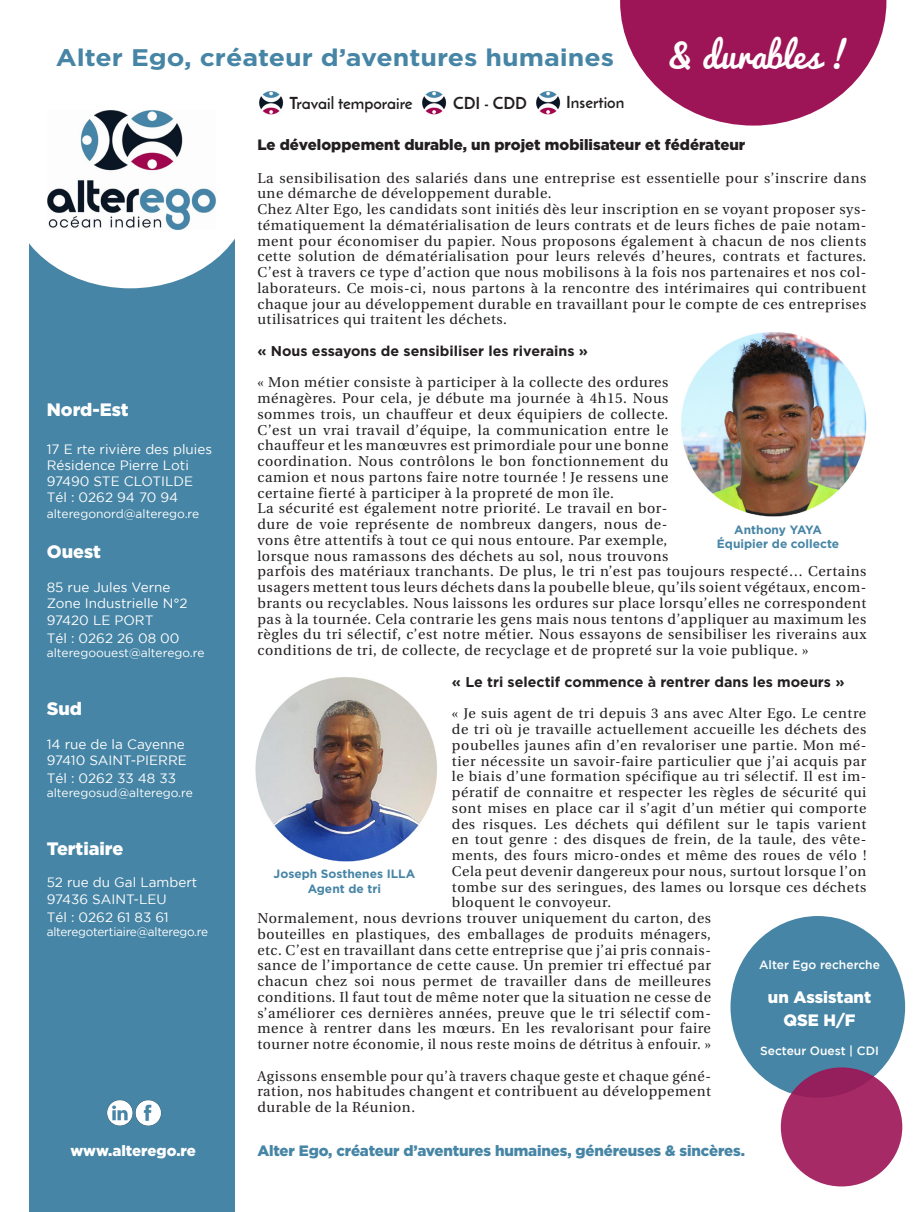
<style>
.page{position:relative;width:919px;height:1212px;background:#fff}
.page>*{position:absolute;margin:0;border:0;box-sizing:border-box;transform-origin:0 0}
.t1{font:34.5px "Pacifico";color:#fff}
.t2{font:700 24px "Gotham";color:#4685a5;scale:1.11 1}
.t3{font:900 18px "Gotham";color:#fff}
.t4{font:700 16.5px "Josefin Sans";color:#231f20}
.t5{font:900 16.5px "Gotham";color:#fff}
.t6{font:900 15px "Gotham";letter-spacing:-.01em;color:#4685a5}
.t7{font:900 15px "Gotham";color:#231f20}
.t8{font:900 15px "Gotham";letter-spacing:-.005em;color:#fff}
.t9{font:14.25px/15.8px "Utopia";letter-spacing:.04em;color:#231f20;text-align:justify}
.t10{font:700 14.25px "Gotham";color:#231f20}
.t11{font:13.95px/15.8px "Utopia";letter-spacing:.04em;color:#231f20;text-align:justify}
.t12{font:13.5px "Gotham";color:#fff}
.t13{font:12px "Gotham";letter-spacing:-.01em;color:#fff}
.t14{font:700 12px "Gotham";color:#4685a5}
.t15{font:500 12px "Gotham";color:#fff}
</style>
<div class="page">
<div style="left:29px;top:215px;width:205px;height:997px;background:#4685a5"></div>
<div style="left:9px;top:91px;width:242px;height:197px;background:#fff;border-radius:50%"></div>
<img style="left:47px;top:110px;width:169px;height:120px">
<svg style="left:620px;top:0;width:266px;height:126px"></svg>
<img style="left:259px;top:91px;width:24px;height:23px">
<img style="left:422px;top:91px;width:24px;height:23px">
<img style="left:536px;top:91px;width:24px;height:23px">
<img style="left:681px;top:332px;width:186px;height:185px">
<img style="left:255px;top:677px;width:182px;height:184px">
<img style="left:107px;top:1100px;width:54px;height:26px">
<div style="left:730px;top:916px;width:175px;height:182px;background:#4685a5;border-radius:50%"></div>
<div style="left:780px;top:1067px;width:122px;height:119px;background:linear-gradient(to bottom,#992562,#aa2d67);border-radius:50%"></div>
<p class="t2" style="left:56px;top:43px;width:504px">Alter Ego, créateur d’aventures humaines</p>
<p class="t1" style="left:668px;top:37px;width:183px">&amp; durables !</p>
<p class="t4" style="left:289px;top:92px;width:125px">Travail temporaire</p>
<p class="t4" style="left:453px;top:93px;width:75px">CDI - CDD</p>
<p class="t4" style="left:566px;top:92px;width:60px">Insertion</p>
<p class="t3" style="left:47px;top:399px;width:83px">Nord-Est</p>
<p class="t12" style="left:47px;top:441px;width:167px">17 E rte rivière des pluies</p>
<p class="t12" style="left:47px;top:457px;width:144px">Résidence Pierre Loti</p>
<p class="t12" style="left:47px;top:474px;width:148px">97490 STE CLOTILDE</p>
<p class="t12" style="left:47px;top:490px;width:133px">Tél : 0262 94 70 94</p>
<p class="t13" style="left:47px;top:507px;width:154px">alteregonord@alterego.re</p>
<p class="t3" style="left:47px;top:541px;width:56px">Ouest</p>
<p class="t12" style="left:47px;top:580px;width:125px">85 rue Jules Verne</p>
<p class="t12" style="left:47px;top:596px;width:142px">Zone Industrielle N°2</p>
<p class="t12" style="left:47px;top:612px;width:108px">97420 LE PORT</p>
<p class="t12" style="left:47px;top:630px;width:134px">Tél : 0262 26 08 00</p>
<p class="t13" style="left:47px;top:646px;width:159px">alteregoouest@alterego.re</p>
<p class="t3" style="left:47px;top:698px;width:37px">Sud</p>
<p class="t12" style="left:47px;top:736px;width:139px">14 rue de la Cayenne</p>
<p class="t12" style="left:47px;top:753px;width:141px">97410 SAINT-PIERRE</p>
<p class="t12" style="left:47px;top:771px;width:131px">Tél : 0262 33 48 33</p>
<p class="t13" style="left:47px;top:786px;width:148px">alteregosud@alterego.re</p>
<p class="t3" style="left:47px;top:838px;width:78px">Tertiaire</p>
<p class="t12" style="left:47px;top:875px;width:152px">52 rue du Gal Lambert</p>
<p class="t12" style="left:47px;top:891px;width:121px">97436 SAINT-LEU</p>
<p class="t12" style="left:47px;top:909px;width:123px">Tél : 0262 61 83 61</p>
<p class="t13" style="left:47px;top:925px;width:163px">alteregotertiaire@alterego.re</p>
<p class="t8" style="left:70px;top:1142px;width:127px">www.alterego.re</p>
<p class="t7" style="left:257px;top:136px;width:489px">Le développement durable, un projet mobilisateur et fédérateur</p>
<p class="t9" style="left:257px;top:170px;width:610px">La sensibilisation des salariés dans une entreprise est essentielle pour s’inscrire dans une démarche de développement durable.</p>
<p class="t9" style="left:257px;top:202px;width:610px">Chez Alter Ego, les candidats sont initiés dès leur inscription en se voyant proposer sys&shy;tématiquement la dématérialisation de leurs contrats et de leurs fiches de paie notam&shy;ment pour économiser du papier. Nous proposons également à chacun de nos clients cette solution de dématérialisation pour leurs relevés d’heures, contrats et factures.<br>C’est à travers ce type d’action que nous mobilisons à la fois nos partenaires et nos col&shy;laborateurs. Ce mois-ci, nous partons à la rencontre des intérimaires qui contribuent chaque jour au développement durable en travaillant pour le compte de ces entreprises utilisatrices qui traitent les déchets.</p>
<p class="t10" style="left:257px;top:343px;width:332px">« Nous essayons de sensibiliser les riverains »</p>
<p class="t9" style="left:257px;top:375px;width:412px">« Mon métier consiste à participer à la collecte des ordures ménagères. Pour cela, je débute ma journée à 4h15. Nous sommes trois, un chauffeur et deux équipiers de collecte.<br>C’est un vrai travail d’équipe, la communication entre le chauffeur et les manœuvres est primordiale pour une bonne coordination. Nous contrôlons le bon fonctionnement du camion et nous partons faire notre tournée ! Je ressens une certaine fierté à participer à la propreté de mon île.</p>
<p class="t9" style="left:257px;top:501px;width:610px;text-align:left">La sécurité est également notre priorité. Le travail en bor-<br>dure de voie représente de nombreux dangers, nous de-<br>vons être attentifs à tout ce qui nous entoure. Par exemple,<br>lorsque nous ramassons des déchets au sol, nous trouvons<br>parfois des matériaux tranchants. De plus, le tri n’est pas toujours respecté… Certains usagers mettent tous leurs déchets dans la poubelle bleue, qu’ils soient végétaux, encom&shy;brants ou recyclables. Nous laissons les ordures sur place lorsqu’elles ne correspondent pas à la tournée. Cela contrarie les gens mais nous tentons d’appliquer au maximum les règles du tri sélectif, c’est notre métier. Nous essayons de sensibiliser les riverains aux conditions de tri, de collecte, de recyclage et de propreté sur la voie publique. »</p>
<p class="t10" style="left:452px;top:673px;width:394px">« Le tri selectif commence à rentrer dans les moeurs »</p>
<p class="t11" style="left:452px;top:706px;width:416px">« Je suis agent de tri depuis 3 ans avec Alter Ego. Le centre de tri où je travaille actuellement accueille les déchets des poubelles jaunes afin d’en revaloriser une partie. Mon mé&shy;tier nécessite un savoir-faire particulier que j’ai acquis par le biais d’une formation spécifique au tri sélectif. Il est im&shy;pératif de connaitre et respecter les règles de sécurité qui sont mises en place car il s’agit d’un métier qui comporte des risques. Les déchets qui défilent sur le tapis varient en tout genre : des disques de frein, de la taule, des vête&shy;ments, des fours micro-ondes et même des roues de vélo !<br>Cela peut devenir dangereux pour nous, surtout lorsque l’on tombe sur des seringues, des lames ou lorsque ces déchets bloquent le convoyeur.</p>
<p class="t9" style="left:257px;top:910px;width:455px">Normalement, nous devrions trouver uniquement du carton, des bouteilles en plastiques, des emballages de produits ménagers, etc. C’est en travaillant dans cette entreprise que j’ai pris connais&shy;sance de l’importance de cette cause. Un premier tri effectué par chacun chez soi nous permet de travailler dans de meilleures conditions. Il faut tout de même noter que la situation ne cesse de s’améliorer ces dernières années, preuve que le tri sélectif com&shy;mence à rentrer dans les mœurs. En les revalorisant pour faire tourner notre économie, il nous reste moins de détritus à enfouir. »</p>
<p class="t9" style="left:257px;top:1068px;width:455px">Agissons ensemble pour qu’à travers chaque geste et chaque géné&shy;ration, nos habitudes changent et contribuent au développement durable de la Réunion.</p>
<p class="t14" style="left:734px;top:522px;width:89px">Anthony YAYA</p>
<p class="t14" style="left:716px;top:537px;width:124px">Équipier de collecte</p>
<p class="t14" style="left:273px;top:867px;width:143px">Joseph Sosthenes ILLA</p>
<p class="t14" style="left:307px;top:882px;width:75px">Agent de tri</p>
<p class="t15" style="left:759px;top:958px;width:122px">Alter Ego recherche</p>
<p class="t5" style="left:767px;top:987px;width:105px">un Assistant</p>
<p class="t5" style="left:783px;top:1011px;width:74px">QSE H/F</p>
<p class="t15" style="left:760px;top:1044px;width:120px">Secteur Ouest | CDI</p>
<p class="t6" style="left:257px;top:1142px;width:489px">Alter Ego, créateur d’aventures humaines, généreuses &amp; sincères.</p>
</div>
